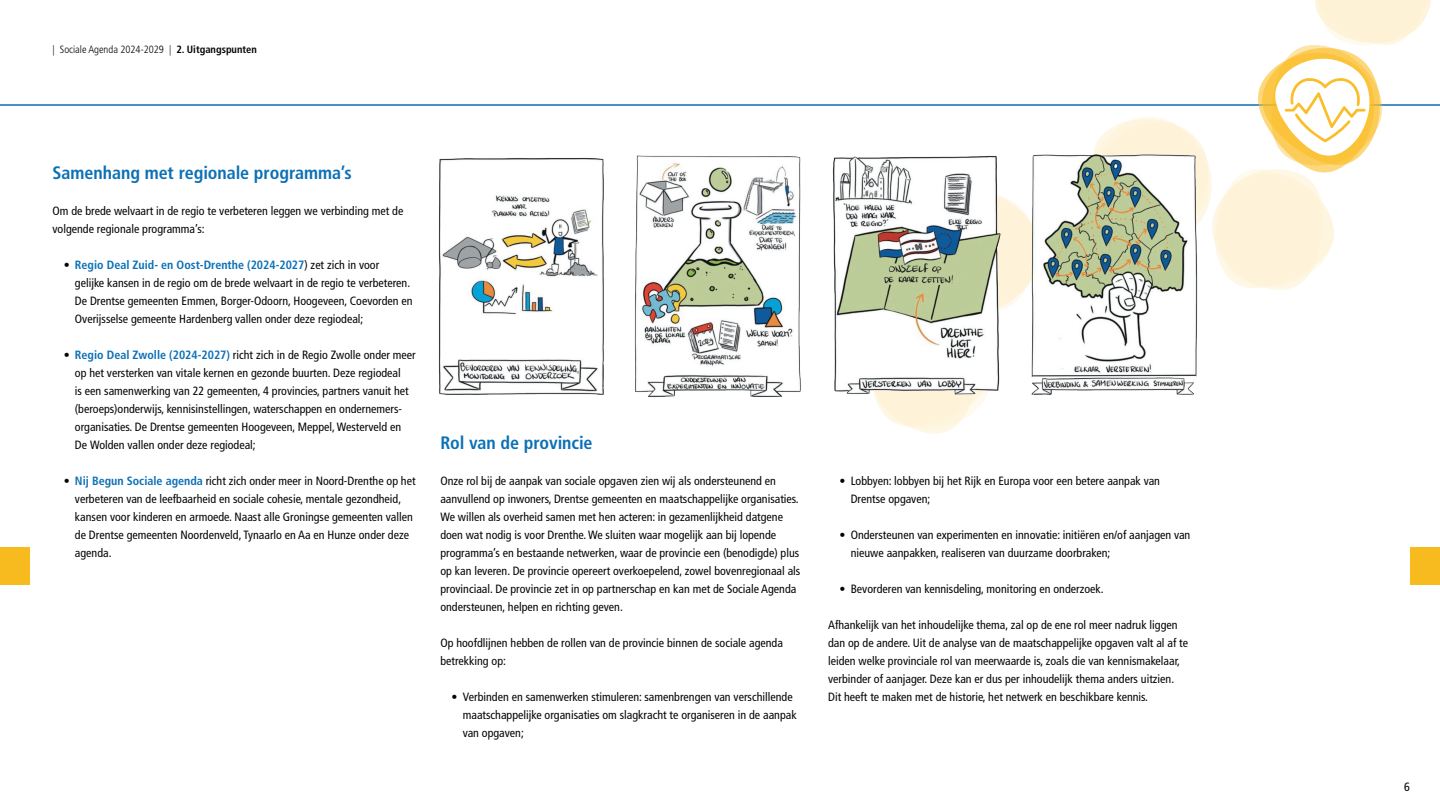
<style>
.page{position:relative;width:1440px;height:810px;background:#fff}
.page>*{position:absolute;margin:0;border:0;box-sizing:border-box;transform-origin:0 0}
.t1{font:700 condensed 18px "Frutiger LT Std";letter-spacing:-.005em;color:#0b70b6}
.t2{font:condensed 12px/18px "Frutiger LT Std";color:#020405}
.t3{font:300 condensed 10.5px "Frutiger LT Std";color:#020405}
.s1{font-weight:700}
.s2{font-weight:700;color:#0b70b6}
</style>
<div class="page">
<hr style="left:0;top:104px;width:1440px;height:2px;background:#0b70b6">
<svg style="left:870px;top:0;width:562px;height:434px"></svg>
<img style="left:438px;top:149px;width:771px;height:263px">
<div style="left:1410px;top:548px;width:30px;height:37px;background:#f7bb20"></div>
<div style="left:0;top:548px;width:30px;height:37px;background:#f7bb20"></div>
<p class="t3" style="left:52px;top:43px;width:206px">| Sociale Agenda 2024-2029 | <span class="s1">2. Uitgangspunten</span></p>
<h1 class="t1" style="left:52px;top:162px;width:301px">Samenhang met regionale programma’s</h1>
<p class="t2" style="left:52px;top:201px;width:352px">Om de brede welvaart in de regio te verbeteren leggen we verbinding met de volgende regionale programma’s:</p>
<p class="t2" style="left:75px;top:255px;width:339px;text-indent:-11px">• <span class="s2">Regio Deal Zuid- en Oost-Drenthe (2024-2027</span>) zet zich in voor<br>gelijke kansen in de regio om de brede welvaart in de regio te verbeteren.<br>De Drentse gemeenten Emmen, Borger-Odoorn, Hoogeveen, Coevorden en Overijsselse gemeente Hardenberg vallen onder deze regiodeal;</p>
<p class="t2" style="left:75px;top:345px;width:342px;text-indent:-11px">• <span class="s2">Regio Deal Zwolle (2024-2027)</span> richt zich in de Regio Zwolle onder meer op het versterken van vitale kernen en gezonde buurten. Deze regiodeal<br>is een samenwerking van 22 gemeenten, 4 provincies, partners vanuit het (beroeps)onderwijs, kennisinstellingen, waterschappen en ondernemers&shy;organisaties. De Drentse gemeenten Hoogeveen, Meppel, Westerveld en De Wolden vallen onder deze regiodeal;</p>
<p class="t2" style="left:75px;top:471px;width:342px;text-indent:-11px">• <span class="s2">Nij Begun Sociale agenda</span> richt zich onder meer in Noord-Drenthe op het verbeteren van de leefbaarheid en sociale cohesie, mentale gezondheid, kansen voor kinderen en armoede. Naast alle Groningse gemeenten vallen de Drentse gemeenten Noordenveld, Tynaarlo en Aa en Hunze onder deze agenda.</p>
<h1 class="t1" style="left:440px;top:432px;width:154px">Rol van de provincie</h1>
<p class="t2" style="left:440px;top:471px;width:362px">Onze rol bij de aanpak van sociale opgaven zien wij als ondersteunend en aanvullend op inwoners, Drentse gemeenten en maatschappelijke organisaties.<br>We willen als overheid samen met hen acteren: in gezamenlijkheid datgene doen wat nodig is voor Drenthe. We sluiten waar mogelijk aan bij lopende programma’s en bestaande netwerken, waar de provincie een (benodigde) plus op kan leveren. De provincie opereert overkoepelend, zowel bovenregionaal als provinciaal. De provincie zet in op partnerschap en kan met de Sociale Agenda ondersteunen, helpen en richting geven.</p>
<p class="t2" style="left:440px;top:633px;width:344px">Op hoofdlijnen hebben de rollen van de provincie binnen de sociale agenda betrekking op:</p>
<p class="t2" style="left:463px;top:687px;width:335px;text-indent:-11px">• Verbinden en samenwerken stimuleren: samenbrengen van verschillende maatschappelijke organisaties om slagkracht te organiseren in de aanpak van opgaven;</p>
<p class="t2" style="left:851px;top:471px;width:311px;text-indent:-11px">• Lobbyen: lobbyen bij het Rijk en Europa voor een betere aanpak van<br>Drentse opgaven;</p>
<p class="t2" style="left:851px;top:525px;width:341px;text-indent:-11px">• Ondersteunen van experimenten en innovatie: initiëren en/of aanjagen van nieuwe aanpakken, realiseren van duurzame doorbraken;</p>
<p class="t2" style="left:839px;top:579px;width:266px">• Bevorderen van kennisdeling, monitoring en onderzoek.</p>
<p class="t2" style="left:828px;top:615px;width:361px">Afhankelijk van het inhoudelijke thema, zal op de ene rol meer nadruk liggen dan op de andere. Uit de analyse van de maatschappelijke opgaven valt al af te leiden welke provinciale rol van meerwaarde is, zoals die van kennismakelaar, verbinder of aanjager. Deze kan er dus per inhoudelijk thema anders uitzien.<br>Dit heeft te maken met de historie, het netwerk en beschikbare kennis.</p>
<p class="t2" style="left:1404px;top:777px;width:7px">6</p>
</div>
